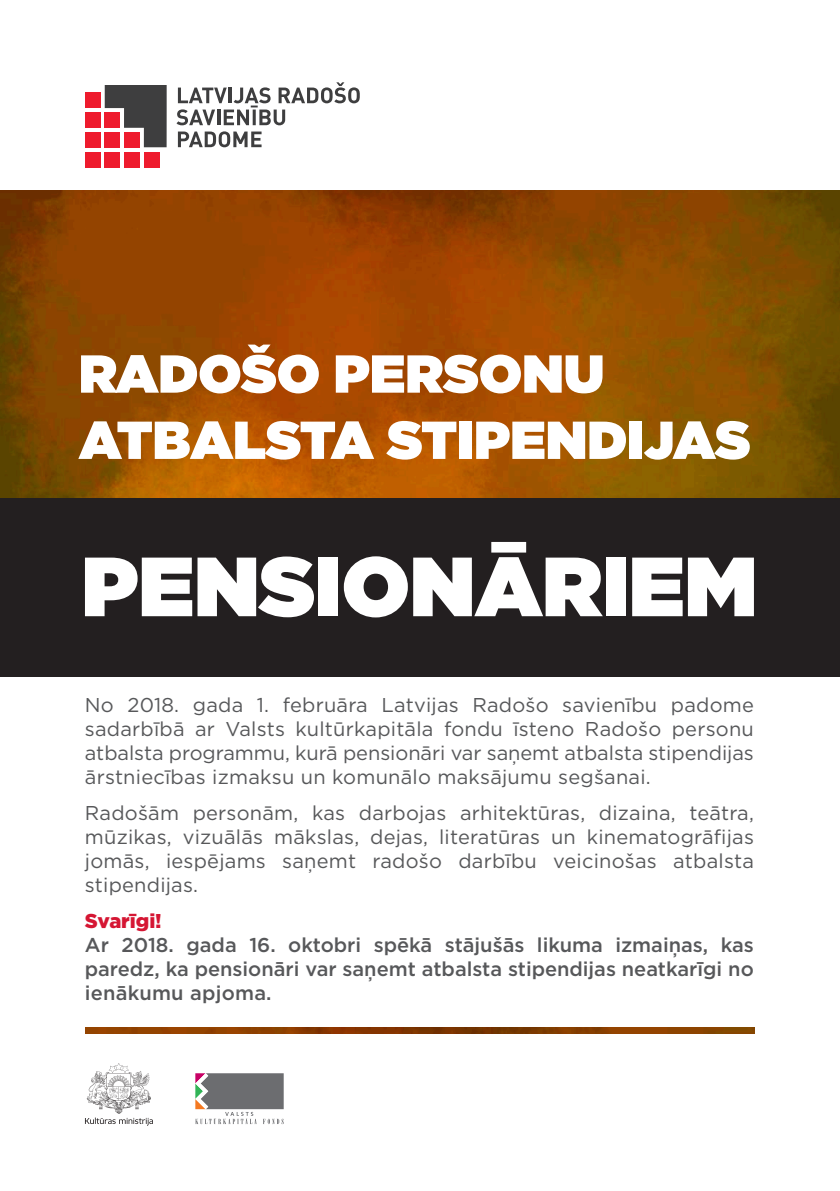
<style>
.page{position:relative;width:840px;height:1191px;background:#fff}
.page>*{position:absolute;margin:0;border:0;box-sizing:border-box;transform-origin:0 0}
.t1{font:900 83.8px "Gotham";color:#fff}
.t2{font:900 53.2px/66.2px "Gotham";color:#fff}
.t3{font:20px/24px "Gotham";letter-spacing:.01em;color:#57585a;text-align:justify}
.t4{font:500 20px/24px "Gotham";color:#57585a;text-align:justify}
.t5{font:900 20px "Gotham";color:#d51633}
</style>
<div class="page">
<img style="left:0;top:190px;width:839px;height:308px">
<div style="left:0;top:498px;width:839px;height:178px;background:#231f20"></div>
<img style="left:85px;top:1027px;width:669px;height:6px">
<svg style="left:195px;top:1073px;width:88px;height:51px"></svg>
<svg style="left:85px;top:1063px;width:68px;height:62px"></svg>
<div style="left:85px;top:93px;width:15px;height:15px;background:#ee1b2d"></div>
<div style="left:85px;top:112px;width:15px;height:16px;background:#ee1b2d"></div>
<div style="left:85px;top:132px;width:15px;height:15px;background:#ee1b2d"></div>
<div style="left:85px;top:152px;width:15px;height:15px;background:#ee1b2d"></div>
<div style="left:104px;top:152px;width:16px;height:15px;background:#ee1b2d"></div>
<div style="left:124px;top:152px;width:15px;height:15px;background:#ee1b2d"></div>
<div style="left:144px;top:152px;width:15px;height:15px;background:#ee1b2d"></div>
<div style="left:104px;top:132px;width:16px;height:15px;background:#ee1b2d"></div>
<svg style="left:105px;top:85px;width:61px;height:62px"></svg>
<svg style="left:176px;top:82px;width:183px;height:43px"></svg>
<svg style="left:178px;top:131px;width:83px;height:16px"></svg>
<h2 class="t2" style="left:79px;top:340px;width:672px">RADOŠO PERSONU<br>ATBALSTA STIPENDIJAS</h2>
<h1 class="t1" style="left:82px;top:526px;width:676px">PENSIONĀRIEM</h1>
<p class="t3" style="left:85px;top:692px;width:670px">No 2018. gada 1. februāra Latvijas Radošo savienību padome sadarbībā ar Valsts kultūrkapitāla fondu īsteno Radošo personu atbalsta programmu, kurā pensionāri var saņemt atbalsta stipendijas ārstniecības izmaksu un komunālo maksājumu segšanai.</p>
<p class="t3" style="left:85px;top:800px;width:670px">Radošām personām, kas darbojas arhitektūras, dizaina, teātra, mūzikas, vizuālās mākslas, dejas, literatūras un kinematogrāfijas jomās, iespējams saņemt radošo darbību veicinošas atbalsta stipendijas.</p>
<p class="t5" style="left:85px;top:907px;width:78px">Svarīgi!</p>
<p class="t4" style="left:85px;top:932px;width:670px">Ar 2018. gada 16. oktobri spēkā stājušās likuma izmaiņas, kas paredz, ka pensionāri var saņemt atbalsta stipendijas neatkarīgi no ienākumu apjoma.</p>
</div>
